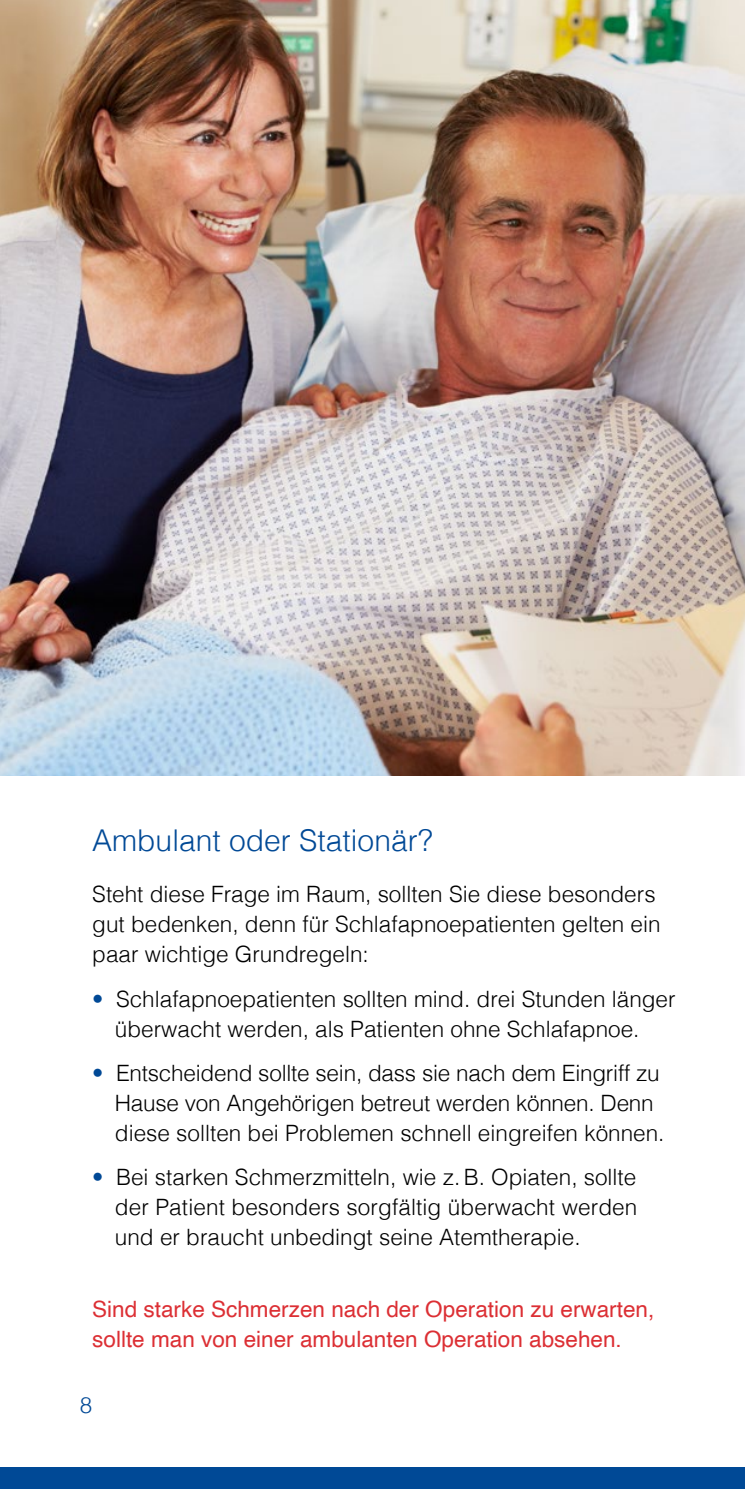
<style>
.page{position:relative;width:745px;height:1489px;background:#fff}
.page>*{position:absolute;margin:0;border:0;box-sizing:border-box;transform-origin:0 0}
.t1{font:300 30px "Helvetica";color:#004996}
.t2{font:300 22.5px/30px "Helvetica";color:#000}
.t3{font:22.5px/30px "Helvetica";color:#dc2f34}
.t4{font:300 22.5px "Helvetica";color:#004996}
.s1{color:#004996}
</style>
<div class="page">
<img style="left:0;top:0;width:744px;height:775px">
<div style="left:0;top:1467px;width:744px;height:21px;background:#004996"></div>
<svg style="left:744px;top:1467px;width:1px;height:21px"></svg>
<h1 class="t1" style="left:92px;top:814px;width:342px">Ambulant oder Stationär?</h1>
<p class="t2" style="left:92px;top:877px;width:569px">Steht diese Frage im Raum, sollten Sie diese besonders gut bedenken, denn für Schlafapnoepatienten gelten ein paar wichtige Grundregeln:</p>
<p class="t2" style="left:92px;top:982px;width:584px;text-align:center"><span class="s1">•</span> Schlafapnoepatienten sollten mind. drei Stunden länger überwacht werden, als Patienten ohne Schlafapnoe.</p>
<p class="t2" style="left:115px;top:1056px;width:550px;text-indent:-23px"><span class="s1">•</span> Entscheidend sollte sein, dass sie nach dem Eingriff zu<br>Hause von Angehörigen betreut werden können. Denn diese sollten bei Problemen schnell eingreifen können.</p>
<p class="t2" style="left:115px;top:1160px;width:523px;text-align:justify;text-indent:-23px"><span class="s1">•</span> Bei starken Schmerzmitteln, wie z. B. Opiaten, sollte der Patient besonders sorgfältig überwacht werden und er braucht unbedingt seine Atemtherapie.</p>
<p class="t3" style="left:92px;top:1294px;width:563px">Sind starke Schmerzen nach der Operation zu erwarten, sollte man von einer ambulanten Operation absehen.</p>
<p class="t4" style="left:80px;top:1385px;width:14px">8</p>
</div>
